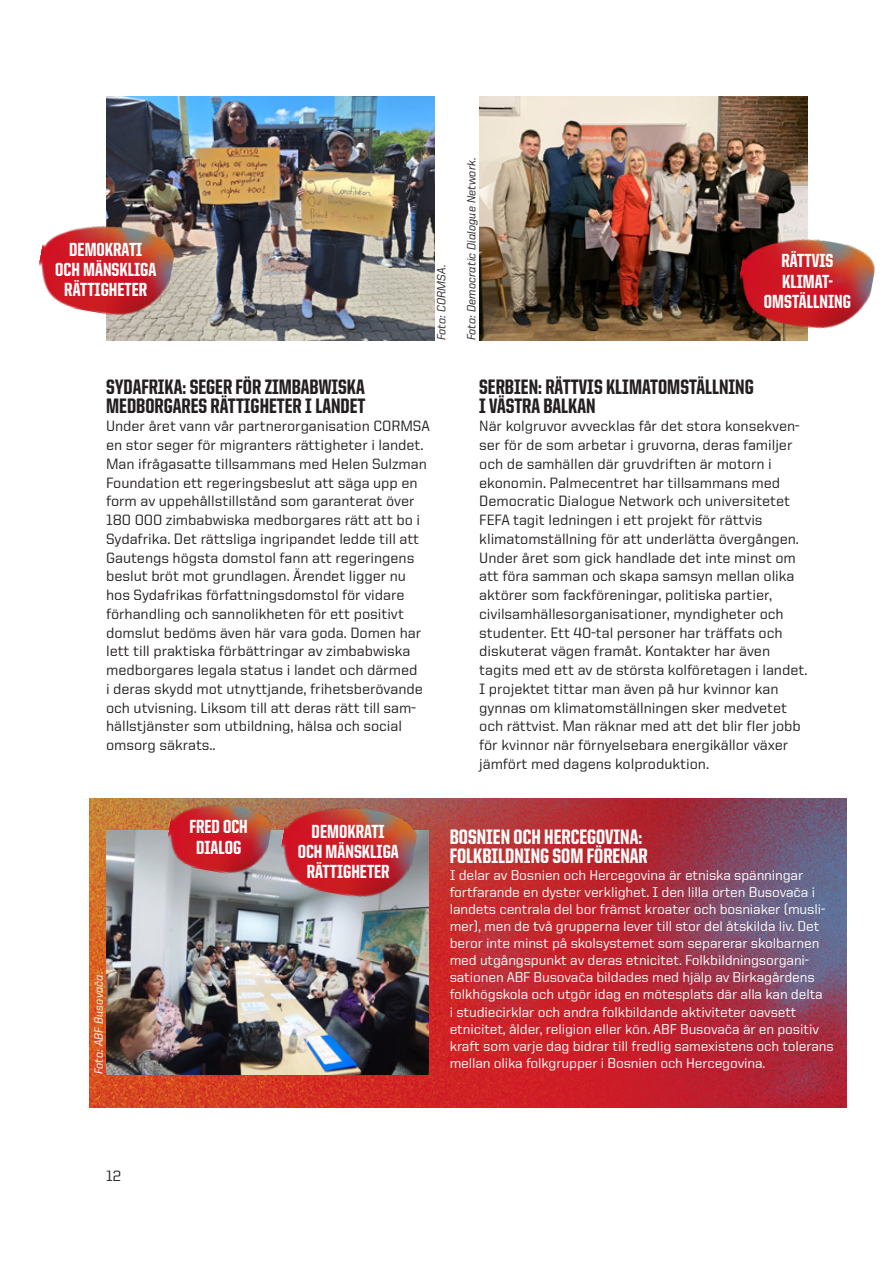
<style>
.page{position:relative;width:893px;height:1263px;background:#fff}
.page>*{position:absolute;margin:0;border:0;box-sizing:border-box;transform-origin:0 0}
.t1{font:800 21px/18.8px "United Sans Cond";color:#231f20}
.t2{font:800 21px/18.8px "United Sans Cond";color:#fff}
.t3{font:800 19.05px/20.1px "United Sans Cond";color:#fff;text-align:center}
.t4{font:500 15px/18.8px "United Sans Reg";letter-spacing:-.005em;color:#231f20}
.t5{font:500 14.25px/17.1px "United Sans Reg";letter-spacing:-.01em;color:#fff}
.t6{font:500 12px "United Italic Reg";letter-spacing:-.01em;color:#231f20}
.t7{font:500 12px "United Italic Reg";letter-spacing:-.01em;color:#fff}
</style>
<div class="page">
<img style="left:106px;top:97px;width:328px;height:243px">
<img style="left:39px;top:220px;width:139px;height:98px">
<img style="left:479px;top:97px;width:328px;height:244px">
<img style="left:733px;top:233px;width:142px;height:99px">
<img style="left:89px;top:799px;width:757px;height:309px">
<img style="left:106px;top:831px;width:322px;height:243px">
<img style="left:163px;top:799px;width:111px;height:81px">
<img style="left:275px;top:801px;width:145px;height:99px">
<p class="t3" style="left:55px;top:239px;width:103px">DEMOKRATI<br>OCH MÄNSKLIGA<br>RÄTTIGHETER</p>
<p class="t6" style="left:435px;top:340px;width:78px;rotate:-90deg">Foto: CORMSA.</p>
<h1 class="t1" style="left:106px;top:377px;width:261px">SYDAFRIKA: SEGER FÖR ZIMBABWISKA<br>MEDBORGARES RÄTTIGHETER I LANDET</h1>
<p class="t4" style="left:106px;top:416px;width:325px">Under året vann vår partnerorganisation CORMSA en stor seger för migranters rättigheter i landet.<br>Man ifrågasatte tillsammans med Helen Sulzman Foundation ett regeringsbeslut att säga upp en form av uppehållstillstånd som garanterat över 180 000 zimbabwiska medborgares rätt att bo i Sydafrika. Det rättsliga ingripandet ledde till att Gautengs högsta domstol fann att regeringens beslut bröt mot grundlagen. Ärendet ligger nu hos Sydafrikas författningsdomstol för vidare förhandling och sannolikheten för ett positivt domslut bedöms även här vara goda. Domen har lett till praktiska förbättringar av zimbabwiska medborgares legala status i landet och därmed<br>i deras skydd mot utnyttjande, frihetsberövande och utvisning. Liksom till att deras rätt till sam&shy;hällstjänster som utbildning, hälsa och social omsorg säkrats..</p>
<p class="t6" style="left:465px;top:340px;width:185px;rotate:-90deg">Foto: Democratic Dialogue Network.</p>
<p class="t3" style="left:764px;top:251px;width:88px">RÄTTVIS<br>KLIMAT-<br>OMSTÄLLNING</p>
<h1 class="t1" style="left:479px;top:377px;width:276px">SERBIEN: RÄTTVIS KLIMATOMSTÄLLNING<br>I VÄSTRA BALKAN</h1>
<p class="t4" style="left:479px;top:416px;width:330px">När kolgruvor avvecklas får det stora konsekven&shy;ser för de som arbetar i gruvorna, deras familjer och de samhällen där gruvdriften är motorn i ekonomin. Palmecentret har tillsammans med Democratic Dialogue Network och universitetet FEFA tagit ledningen i ett projekt för rättvis klimatomställning för att underlätta övergången.<br>Under året som gick handlade det inte minst om att föra samman och skapa samsyn mellan olika aktörer som fackföreningar, politiska partier, civilsamhällesorganisationer, myndigheter och studenter. Ett 40-tal personer har träffats och diskuterat vägen framåt. Kontakter har även tagits med ett av de största kolföretagen i landet.<br>I projektet tittar man även på hur kvinnor kan gynnas om klimatomställningen sker medvetet och rättvist. Man räknar med att det blir fler jobb för kvinnor när förnyelsebara energikällor växer jämfört med dagens kolproduktion.</p>
<p class="t7" style="left:92px;top:1074px;width:105px;rotate:-90deg">Foto: ABF Busovača.</p>
<p class="t4" style="left:106px;top:1166px;width:16px">12</p>
<p class="t3" style="left:189px;top:817px;width:60px">FRED OCH<br>DIALOG</p>
<p class="t3" style="left:298px;top:821px;width:103px">DEMOKRATI<br>OCH MÄNSKLIGA<br>RÄTTIGHETER</p>
<h1 class="t2" style="left:450px;top:827px;width:200px">BOSNIEN OCH HERCEGOVINA:<br>FOLKBILDNING SOM FÖRENAR</h1>
<p class="t5" style="left:450px;top:866px;width:386px">I delar av Bosnien och Hercegovina är etniska spänningar fortfarande en dyster verklighet. I den lilla orten Busovača i landets centrala del bor främst kroater och bosniaker (musli&shy;mer), men de två grupperna lever till stor del åtskilda liv. Det beror inte minst på skolsystemet som separerar skolbarnen med utgångspunkt av deras etnicitet. Folkbildningsorgani&shy;sationen ABF Busovača bildades med hjälp av Birkagårdens folkhögskola och utgör idag en mötesplats där alla kan delta<br>i studiecirklar och andra folkbildande aktiviteter oavsett etnicitet, ålder, religion eller kön. ABF Busovača är en positiv kraft som varje dag bidrar till fredlig samexistens och tolerans mellan olika folkgrupper i Bosnien och Hercegovina.</p>
</div>
